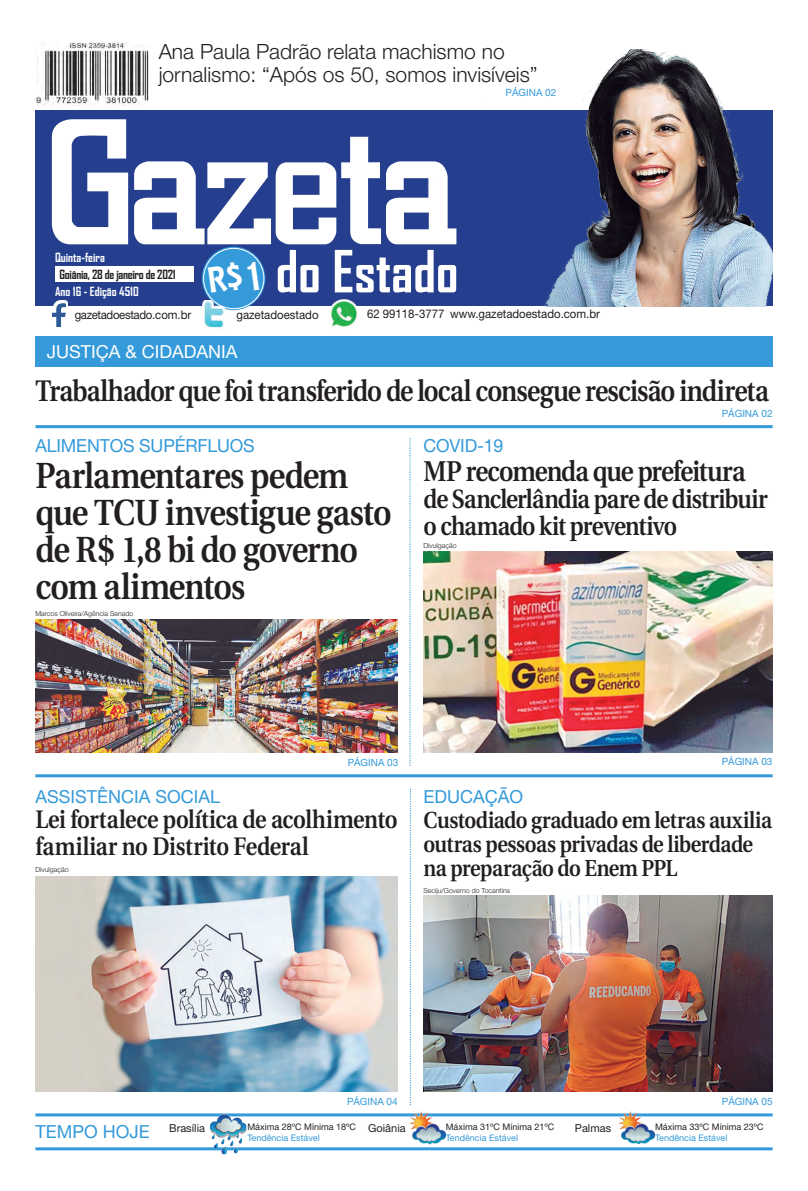
<style>
.page{position:relative;width:808px;height:1191px;background:#fff}
.page>*{position:absolute;margin:0;border:0;box-sizing:border-box;transform-origin:0 0}
.t1{font:700 55.6px "Agency FB";color:#fff}
.Manchete{font:600 36.3px/37px "Utopia";letter-spacing:-.035em;color:#231f20;scale:.88 1}
.Manchete-2{font:600 29.7px "Utopia";letter-spacing:-.035em;color:#231f20;scale:.86 1}
.Manchete-3{font:600 28.6px "Utopia";letter-spacing:-.04em;color:#231f20;scale:.87 1}
.Manchete-4{font:600 26.4px/27px "Utopia";letter-spacing:-.035em;color:#231f20;scale:.87 1}
.Manchete-5{font:600 25.3px/27px "Utopia";letter-spacing:-.015em;color:#231f20;scale:.87 1}
.Manchete-6{font:600 23.1px/24px "Utopia";letter-spacing:-.025em;color:#231f20;scale:.88 1}
.t2{font:300 21px/23px "Helvetica Neue";color:#231f20}
.Retranca{font:18px "Helvetica Neue";color:#349ada}
.Retranca-2{font:18px "Helvetica Neue";color:#fff}
.t3{font:700 12.1px "Agency FB";color:#fff}
.t4{font:700 12.1px "Agency FB";letter-spacing:-.02em;color:#231f20}
.t5{font:12px "Helvetica Neue";color:#231f20;scale:.95 1}
.t6{font:12px "Helvetica Neue";letter-spacing:-.03em;color:#231f20;scale:.95 1}
.Legenda{font:11px "Helvetica Neue";color:#231f20}
.Retranca-3{font:10px "Helvetica Neue";color:#349ada}
.Legenda-2{font:9px "Helvetica Neue";color:#231f20}
.Legenda-3{font:9px "Helvetica Neue";color:#349ada}
.Crédito_Fotógrafo{font:300 7px "Helvetica Neue";color:#231f20}
</style>
<div class="page">
<div style="left:35px;top:110px;width:737px;height:196px;background:#253f8e"></div>
<svg style="left:52px;top:119px;width:76px;height:125px"></svg>
<svg style="left:134px;top:161px;width:213px;height:83px"></svg>
<div style="left:55px;top:266px;width:138px;height:15px;background:#fff"></div>
<svg style="left:54px;top:300px;width:14px;height:27px"></svg>
<img style="left:52px;top:303px;width:13px;height:23px">
<hr style="left:35px;top:1113px;width:738px;height:3px;background:#349ada">
<hr style="left:35px;top:1147px;width:738px;height:3px;background:#349ada">
<img style="left:209px;top:1114px;width:37px;height:40px">
<img style="left:408px;top:1111px;width:38px;height:33px">
<img style="left:617px;top:1111px;width:38px;height:33px">
<svg style="left:202px;top:247px;width:63px;height:63px"></svg>
<div style="left:203px;top:248px;width:61px;height:61px;border:1px solid #fff;border-radius:50%"></div>
<img style="left:35px;top:43px;width:113px;height:63px">
<img style="left:202px;top:300px;width:23px;height:29px">
<img style="left:330px;top:299px;width:28px;height:28px">
<img style="left:347px;top:50px;width:425px;height:256px">
<div style="left:157px;top:43px;width:380px;height:44px;background:#fff"></div>
<div style="left:505px;top:85px;width:52px;height:12px;background:#fff"></div>
<svg style="left:410px;top:788px;width:1px;height:317px"></svg>
<hr style="left:35px;top:774px;width:738px;height:3px;background:#349ada">
<div style="left:36px;top:336px;width:737px;height:31px;background:#349ada"></div>
<hr style="left:36px;top:425px;width:737px;height:3px;background:#349ada">
<img style="left:35px;top:876px;width:363px;height:215px">
<img style="left:423px;top:895px;width:350px;height:196px">
<img style="left:423px;top:551px;width:350px;height:202px">
<img style="left:35px;top:619px;width:363px;height:134px">
<svg style="left:410px;top:438px;width:1px;height:328px"></svg>
<div style="left:208px;top:262px;width:51px;height:31px;background:#349ada"></div>
<p class="t2" style="left:159px;top:40px;width:380px">Ana Paula Padrão relata machismo no jornalismo: “Após os 50, somos invisíveis”</p>
<p class="Retranca-3" style="left:506px;top:86px;width:52px">PÁGINA 02</p>
<p class="t3" style="left:55px;top:250px;width:51px">Quinta-feira</p>
<p class="t4" style="left:59px;top:267px;width:118px">Goiânia, 28 de janeiro de 2021</p>
<p class="t3" style="left:55px;top:283px;width:85px">Ano 16 - Edição 4510</p>
<p class="t6" style="left:75px;top:307px;width:124px">gazetadoestado.com.br</p>
<p class="t1" style="left:276px;top:237px;width:184px">do Estado</p>
<p class="t5" style="left:236px;top:308px;width:88px">gazetadoestado</p>
<p class="t5" style="left:367px;top:307px;width:83px">62 99118-3777</p>
<p class="t5" style="left:450px;top:307px;width:159px">www.gazetadoestado.com.br</p>
<p class="Retranca-2" style="left:47px;top:340px;width:192px">JUSTIÇA &amp; CIDADANIA</p>
<p class="Manchete-2" style="left:35px;top:374px;width:854px">Trabalhador que foi transferido de local consegue rescisão indireta</p>
<p class="Retranca-3" style="left:722px;top:407px;width:52px">PÁGINA 02</p>
<p class="Retranca" style="left:35px;top:435px;width:221px">ALIMENTOS SUPÉRFLUOS</p>
<p class="Manchete" style="left:35px;top:458px;width:406px">Parlamentares pedem que TCU investigue gasto de R$ 1,8 bi do governo com alimentos</p>
<p class="Crédito_Fotógrafo" style="left:35px;top:609px;width:100px">Marcos Oliveira/Agência Senado</p>
<p class="Retranca" style="left:423px;top:435px;width:81px">COVID-19</p>
<p class="Manchete-3" style="left:423px;top:455px;width:372px">MP recomenda que prefeitura</p>
<p class="Manchete-4" style="left:423px;top:486px;width:397px">de Sanclerlândia pare de distribuir o chamado kit preventivo</p>
<p class="Crédito_Fotógrafo" style="left:423px;top:541px;width:35px">Divulgação</p>
<p class="Retranca-3" style="left:348px;top:757px;width:52px">PÁGINA 03</p>
<p class="Retranca-3" style="left:722px;top:756px;width:52px">PÁGINA 03</p>
<p class="Retranca" style="left:36px;top:785px;width:186px">ASSISTÊNCIA SOCIAL</p>
<p class="Retranca" style="left:423px;top:785px;width:101px">EDUCAÇÃO</p>
<p class="Manchete-6" style="left:423px;top:808px;width:398px">Custodiado graduado em letras auxilia outras pessoas privadas de liberdade na preparação do Enem PPL</p>
<p class="Manchete-5" style="left:35px;top:806px;width:418px">Lei fortalece política de acolhimento familiar no Distrito Federal</p>
<p class="Crédito_Fotógrafo" style="left:36px;top:865px;width:35px">Divulgação</p>
<p class="Crédito_Fotógrafo" style="left:423px;top:885px;width:88px">Seciju/Governo do Tocantins</p>
<p class="Retranca-3" style="left:347px;top:1095px;width:52px">PÁGINA 04</p>
<p class="Retranca-3" style="left:722px;top:1095px;width:52px">PÁGINA 05</p>
<p class="Retranca" style="left:35px;top:1120px;width:116px">TEMPO HOJE</p>
<p class="Legenda" style="left:169px;top:1121px;width:37px">Brasília</p>
<p class="Legenda-2" style="left:247px;top:1121px;width:110px">Máxima 28ºC Mínima 18ºC</p>
<p class="Legenda" style="left:368px;top:1121px;width:39px">Goiânia</p>
<p class="Legenda" style="left:575px;top:1121px;width:38px">Palmas</p>
<p class="Legenda-3" style="left:247px;top:1132px;width:74px">Tendência Estável</p>
<p class="Legenda-2" style="left:446px;top:1121px;width:110px">Máxima 31ºC Mínima 21ºC</p>
<p class="Legenda-3" style="left:446px;top:1132px;width:74px">Tendência Estável</p>
<p class="Legenda-2" style="left:655px;top:1121px;width:110px">Máxima 33ºC Mínima 23ºC</p>
<p class="Legenda-3" style="left:655px;top:1132px;width:74px">Tendência Estável</p>
</div>
